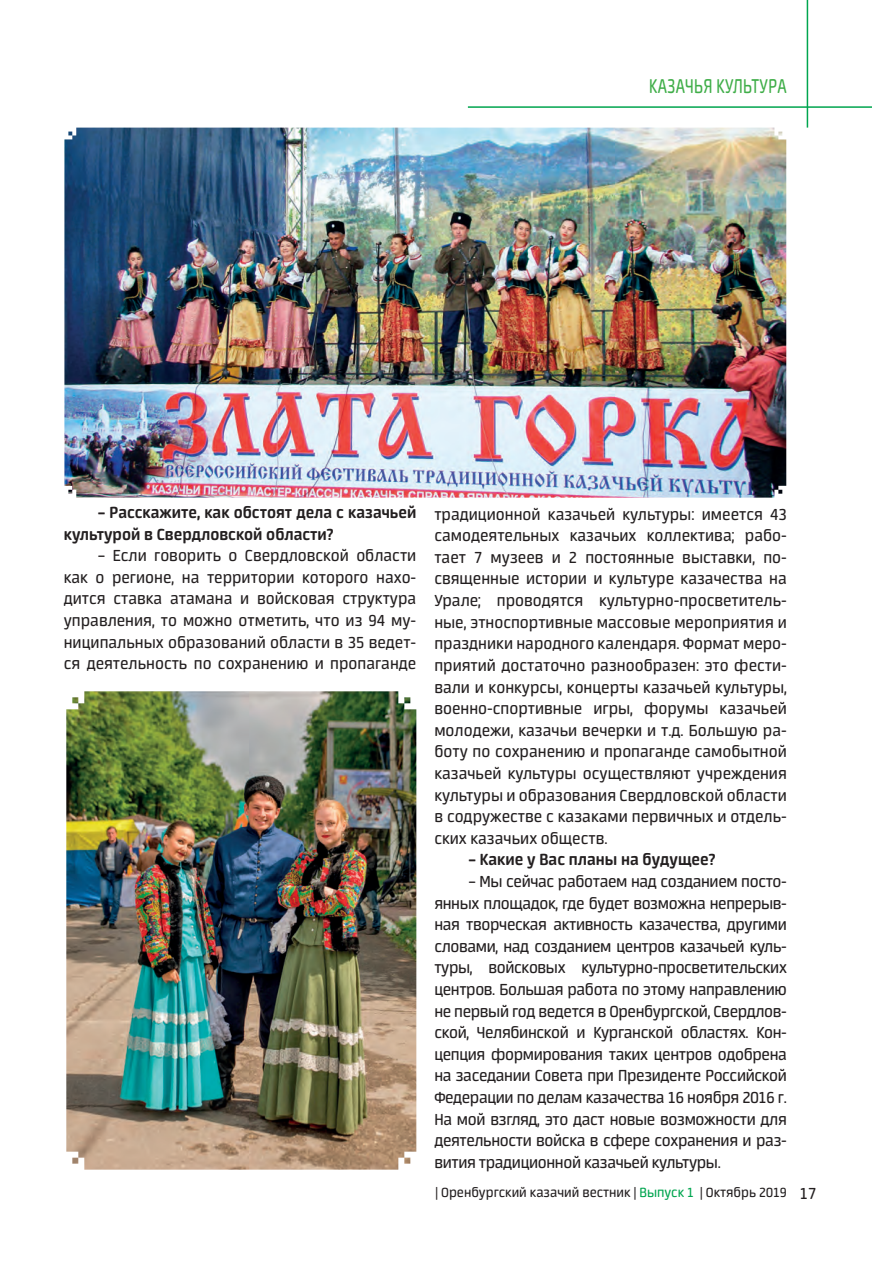
<style>
.page{position:relative;width:872px;height:1276px;background:#fff}
.page>*{position:absolute;margin:0;border:0;box-sizing:border-box;transform-origin:0 0}
.t1{font:22.5px "Neuron";letter-spacing:.02em;color:#40ae49;scale:.8 1}
.овко_абзац{font:18px/21.6px "Neuron";color:#231f20;text-align:justify}
.овко_абзац-2{font:700 18px/21.6px "Neuron";color:#231f20}
.t2{font:15px "Neuron";color:#231f20}
.s1{color:#00a54f}
.s2{font-size:18px}
</style>
<div class="page">
<hr style="left:806px;top:0;width:2px;height:128px;background:#00a54f">
<hr style="left:468px;top:106px;width:404px;height:2px;background:#00a54f">
<img style="left:64px;top:128px;width:722px;height:369px">
<img style="left:66px;top:691px;width:350px;height:478px">
<p class="t1" style="left:649px;top:73px;width:173px">КАЗАЧЬЯ КУЛЬТУРА</p>
<p class="овко_абзац-2" style="left:64px;top:501px;width:354px;text-indent:34px">– Расскажите, как обстоят дела с казачьей культурой в Свердловской области?</p>
<p class="овко_абзац" style="left:64px;top:545px;width:354px;text-indent:34px">– Если говорить о Свердловской области как о регионе, на территории которого нахо&shy;дится ставка атамана и войсковая структура управления, то можно отметить, что из 94 му&shy;ниципальных образований области в 35 ведет&shy;ся деятельность по сохранению и пропаганде</p>
<p class="овко_абзац" style="left:434px;top:503px;width:354px">традиционной казачьей культуры: имеется 43 самодеятельных казачьих коллектива; рабо&shy;тает 7 музеев и 2 постоянные выставки, по&shy;священные истории и культуре казачества на Урале; проводятся культурно-просветитель&shy;ные, этноспортивные массовые мероприятия и праздники народного календаря. Формат меро&shy;приятий достаточно разнообразен: это фести&shy;вали и конкурсы, концерты казачьей культуры, военно-спортивные игры, форумы казачьей молодежи, казачьи вечерки и т.д. Большую ра&shy;боту по сохранению и пропаганде самобытной казачьей культуры осуществляют учреждения культуры и образования Свердловской области в содружестве с казаками первичных и отдель&shy;ских казачьих обществ.</p>
<p class="овко_абзац-2" style="left:468px;top:849px;width:248px">– Какие у Вас планы на будущее?</p>
<p class="овко_абзац" style="left:434px;top:870px;width:354px;text-indent:34px">– Мы сейчас работаем над созданием посто&shy;янных площадок, где будет возможна непрерыв&shy;ная творческая активность казачества, другими словами, над созданием центров казачьей куль&shy;туры, войсковых культурно-просветительских центров. Большая работа по этому направлению не первый год ведется в Оренбургской, Свердлов&shy;ской, Челябинской и Курганской областях. Кон&shy;цепция формирования таких центров одобрена на заседании Совета при Президенте Российской Федерации по делам казачества 16 ноября 2016 г.<br>На мой взгляд, это даст новые возможности для деятельности войска в сфере сохранения и раз&shy;вития традиционной казачьей культуры.</p>
<p class="t2" style="left:435px;top:1184px;width:382px">| Оренбургский казачий вестник | <span class="s1">Выпуск 1</span> | Октябрь 2019 <span class="s2">17</span></p>
</div>
